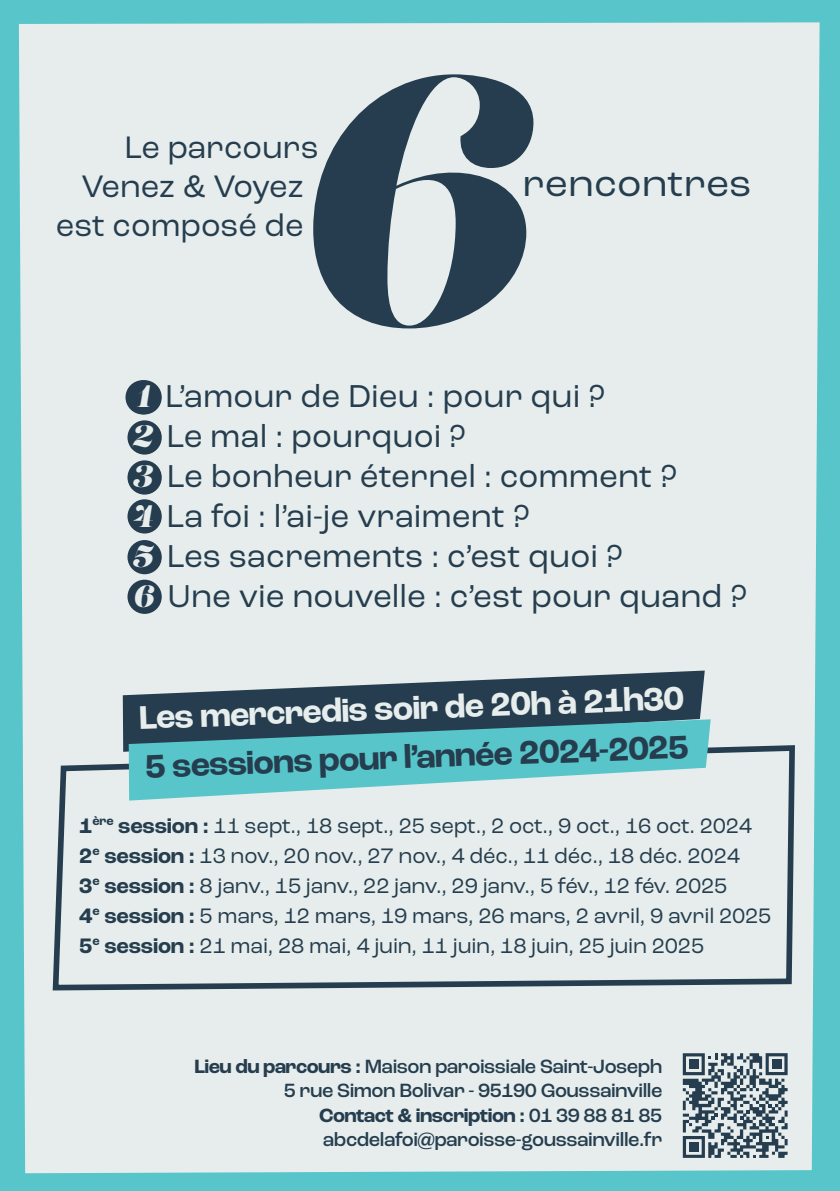
<style>
.page{position:relative;width:840px;height:1191px;background:#fff}
.page>*{position:absolute;margin:0;border:0;box-sizing:border-box;transform-origin:0 0}
.t1{font:354.8px "Lust Script";color:#253d4e}
.t2{font:38.4px "Roc Grotesk";color:#253d4e;scale:1.06 1}
.t3{font:700 34.4px "Roc Grotesk";color:#253d4e}
.t4{font:700 34.4px "Roc Grotesk";color:#e6edec}
.t5{font:33.2px/39.8px "Roc Grotesk";color:#253d4e}
.t6{font:32.6px "Roc Grotesk";color:#253d4e}
.t7{font:32.6px "Roc Grotesk";letter-spacing:-.025em;color:#253d4e}
.t8{font:22px/30px "Roc Grotesk";letter-spacing:-.01em;color:#253d4e}
.t9{font:500 20.2px/24.2px "Roc Grotesk";letter-spacing:-.025em;color:#253d4e;text-align:right}
.s1{font-family:"Lust Script";font-size:31px;color:#e6edec}
.s2{font-weight:700}
</style>
<div class="page">
<div style="left:0;top:0;width:839px;height:1191px;background:#57c5c9"></div>
<div style="left:19px;top:23px;width:800px;height:1150px;background:#e6edec"></div>
<svg style="left:125px;top:380px;width:35px;height:34px"></svg>
<div style="left:127px;top:420px;width:35px;height:34px;background:#253d4e;border-radius:50%"></div>
<div style="left:127px;top:460px;width:35px;height:34px;background:#253d4e;border-radius:50%"></div>
<div style="left:127px;top:499px;width:35px;height:34px;background:#253d4e;border-radius:50%"></div>
<div style="left:127px;top:540px;width:35px;height:34px;background:#253d4e;border-radius:50%"></div>
<div style="left:127px;top:579px;width:35px;height:35px;background:#253d4e;border-radius:50%"></div>
<div style="left:127px;top:380px;width:35px;height:34px;background:#253d4e;border-radius:50%"></div>
<svg style="left:682px;top:1053px;width:105px;height:105px;background:#85949c"></svg>
<svg style="left:545px;top:22px;width:275px;height:1px"></svg>
<div style="left:50px;top:742px;width:747px;height:251px;background:#e6edec"></div>
<svg style="left:123px;top:670px;width:581px;height:82px;background:#586b77"></svg>
<svg style="left:129px;top:719px;width:581px;height:81px"></svg>
<h1 class="t1" style="left:294px;top:-24px;width:245px">6</h1>
<h3 class="t6" style="left:124px;top:127px;width:196px">Le parcours</h3>
<h3 class="t7" style="left:81px;top:167px;width:224px">Venez &amp; Voyez</h3>
<h3 class="t6" style="left:56px;top:206px;width:249px">est composé de</h3>
<h2 class="t2" style="left:522px;top:160px;width:217px">rencontres</h2>
<h3 class="t5" style="left:134px;top:376px;width:614px"><span class="s1">1</span> L’amour de Dieu : pour qui ?<br><span class="s1">2</span> Le mal : pourquoi ?<br><span class="s1">3</span> Le bonheur éternel : comment ?<br><span class="s1">4</span> La foi : l’ai-je vraiment ?<br><span class="s1">5</span> Les sacrements : c’est quoi ?<br><span class="s1">6</span> Une vie nouvelle : c’est pour quand ?</h3>
<h3 class="t4" style="left:138px;top:696px;width:546px;rotate:-2deg">Les mercredis soir de 20h à 21h30</h3>
<h3 class="t3" style="left:144px;top:744px;width:545px;rotate:-2deg">5 sessions pour l’année 2024-2025</h3>
<p class="t8" style="left:79px;top:810px;width:693px"><span class="s2">1</span><sup>ère</sup> <span class="s2">session :</span> 11 sept., 18 sept., 25 sept., 2 oct., 9 oct., 16 oct. 2024<br><span class="s2">2</span><sup>e</sup> <span class="s2">session :</span> 13 nov., 20 nov., 27 nov., 4 déc., 11 déc., 18 déc. 2024<br><span class="s2">3</span><sup>e</sup> <span class="s2">session :</span> 8 janv., 15 janv., 22 janv., 29 janv., 5 fév., 12 fév. 2025<br><span class="s2">4</span><sup>e</sup> <span class="s2">session :</span> 5 mars, 12 mars, 19 mars, 26 mars, 2 avril, 9 avril 2025<br><span class="s2">5</span><sup>e</sup> <span class="s2">session :</span> 21 mai, 28 mai, 4 juin, 11 juin, 18 juin, 25 juin 2025</p>
<p class="t9" style="left:194px;top:1054px;width:469px"><span class="s2">Lieu du parcours :</span> Maison paroissiale Saint-Joseph 5 rue Simon Bolivar - 95190 Goussainville<br><span class="s2">Contact &amp; inscription :</span> 01 39 88 81 85 abcdelafoi@paroisse-goussainville.fr</p>
</div>
